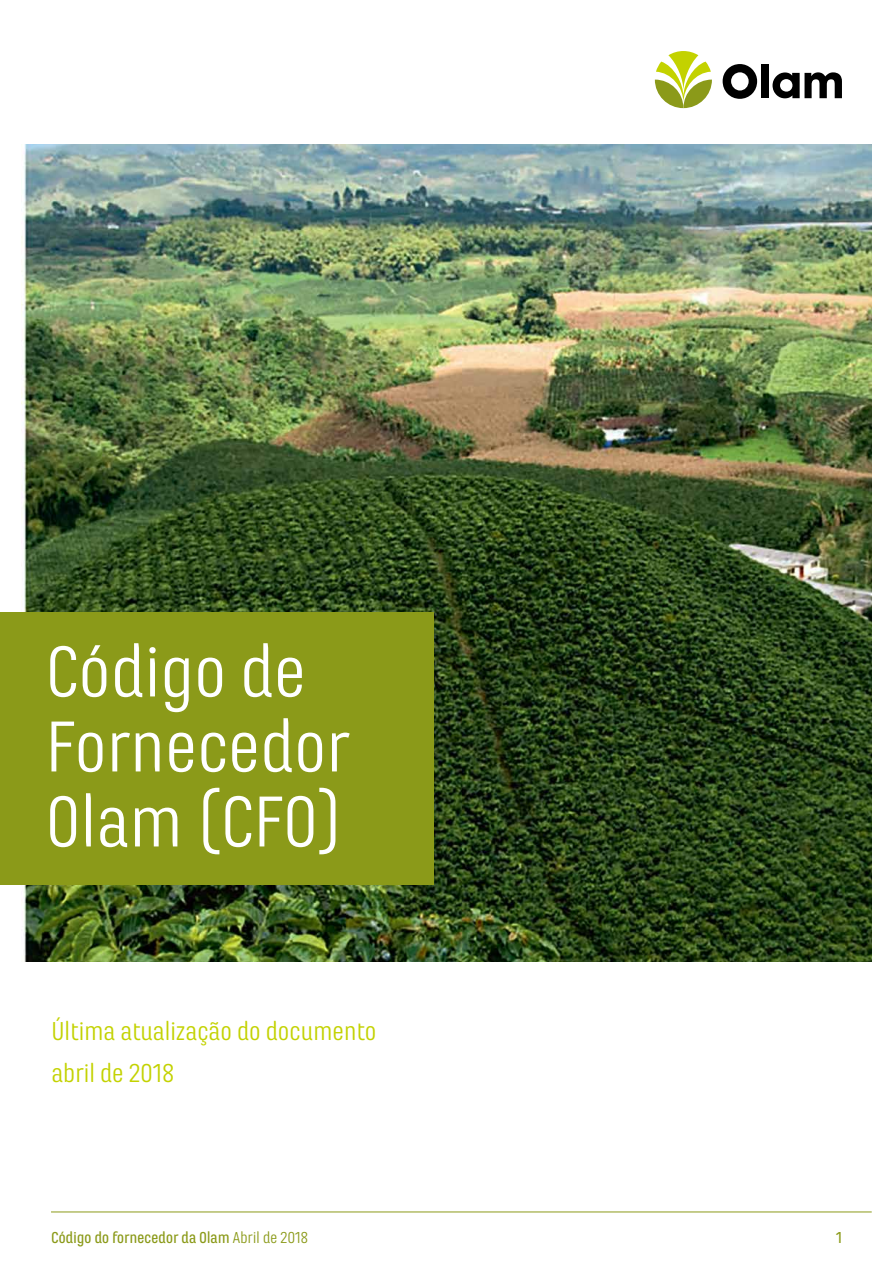
<style>
.page{position:relative;width:893px;height:1263px;background:#fff}
.page>*{position:absolute;margin:0;border:0;box-sizing:border-box;transform-origin:0 0}
.t1{font:75px/75px "Marianina Wd FY";letter-spacing:-.02em;color:#fff}
.t2{font:27px/42px "Marianina Wd FY";letter-spacing:-.02em;color:#c3d200}
.t3{font:500 16.5px "Marianina Wd FY";letter-spacing:-.02em;color:#8b9a19}
.s1{font-weight:400}
</style>
<div class="page">
<hr style="left:51px;top:1211px;width:821px;height:1px;background:#8b9a19">
<svg style="left:723px;top:64px;width:34px;height:35px"></svg>
<div style="left:761px;top:65px;width:8px;height:33px;background:#000"></div>
<svg style="left:772px;top:72px;width:70px;height:26px"></svg>
<svg style="left:655px;top:51px;width:57px;height:57px"></svg>
<img style="left:22px;top:145px;width:850px;height:816px">
<div style="left:0;top:612px;width:434px;height:272px;background:#8b9a19"></div>
<h1 class="t1" style="left:45px;top:634px;width:307px">Código de<br>Fornecedor<br>Olam (CFO)</h1>
<p class="t2" style="left:51px;top:1010px;width:327px">Última atualização do documento abril de 2018</p>
<p class="t3" style="left:51px;top:1228px;width:259px">Código do fornecedor da Olam <span class="s1">Abril de 2018</span></p>
<p class="t3" style="left:836px;top:1228px;width:8px">1</p>
</div>
